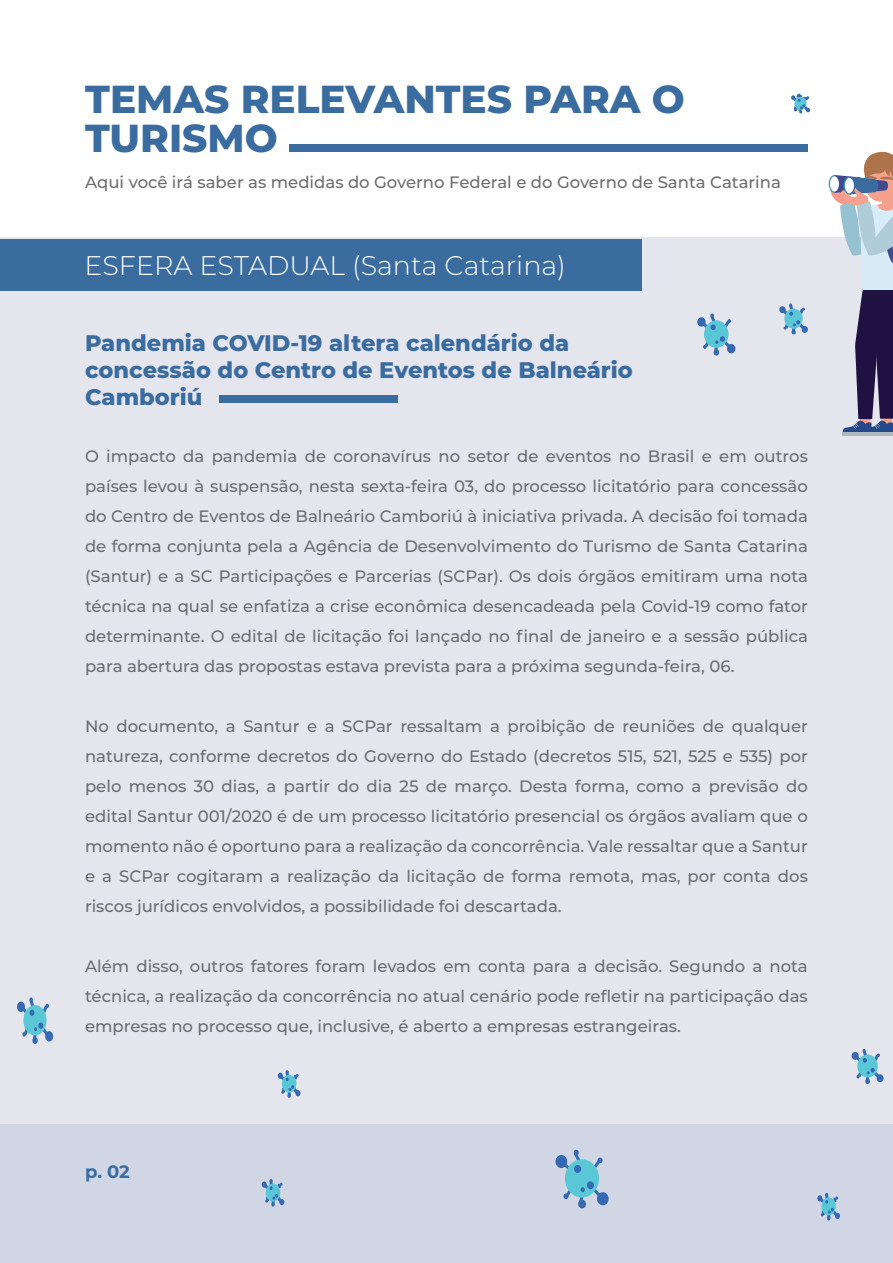
<style>
.page{position:relative;width:893px;height:1263px;background:#fff}
.page>*{position:absolute;margin:0;border:0;box-sizing:border-box;transform-origin:0 0}
.t1{font:800 39px/39px "Montserrat";color:#3a6ca0}
.t2{font:300 27px "Montserrat";color:#fff}
.t3{font:800 22.5px/27px "Montserrat";color:#3a6ca0}
.t4{font:700 18px "Montserrat";color:#3a6ca0}
.t5{font:500 16.5px/30px "Montserrat";color:#6c6d70;text-align:justify}
</style>
<div class="page">
<div style="left:0;top:238px;width:893px;height:887px;background:#e5e5ee"></div>
<div style="left:0;top:240px;width:641px;height:51px;background:#3a6ca0"></div>
<div style="left:0;top:1125px;width:893px;height:138px;background:#d1d6e5"></div>
<svg style="left:779px;top:303px;width:29px;height:32px"></svg>
<svg style="left:698px;top:313px;width:37px;height:43px"></svg>
<svg style="left:791px;top:93px;width:20px;height:21px"></svg>
<hr style="left:842px;top:432px;width:30px;height:3px;background:#aeb7b9">
<hr style="left:864px;top:432px;width:29px;height:3px;background:#aeb7b9">
<svg style="left:829px;top:151px;width:64px;height:281px"></svg>
<div style="left:219px;top:395px;width:179px;height:8px;background:#3a6ca0"></div>
<div style="left:289px;top:145px;width:519px;height:7px;background:#3a6ca0"></div>
<svg style="left:597px;top:1192px;width:12px;height:13px"></svg>
<svg style="left:555px;top:1149px;width:51px;height:60px"></svg>
<svg style="left:852px;top:1048px;width:31px;height:36px"></svg>
<svg style="left:17px;top:997px;width:36px;height:47px"></svg>
<svg style="left:277px;top:1070px;width:24px;height:28px"></svg>
<svg style="left:817px;top:1193px;width:23px;height:28px"></svg>
<svg style="left:261px;top:1179px;width:24px;height:28px"></svg>
<h1 class="t1" style="left:85px;top:77px;width:601px">TEMAS RELEVANTES PARA O<br>TURISMO</h1>
<p class="t5" style="left:85px;top:167px;width:697px">Aqui você irá saber as medidas do Governo Federal e do Governo de Santa Catarina</p>
<h2 class="t2" style="left:84px;top:247px;width:483px">ESFERA ESTADUAL (Santa Catarina)</h2>
<h3 class="t3" style="left:85px;top:329px;width:549px">Pandemia COVID-19 altera calendário da concessão do Centro de Eventos de Balneário<br>Camboriú</h3>
<p class="t5" style="left:85px;top:441px;width:724px">O impacto da pandemia de coronavírus no setor de eventos no Brasil e em outros países levou à suspensão, nesta sexta-feira 03, do processo licitatório para concessão do Centro de Eventos de Balneário Camboriú à iniciativa privada. A decisão foi tomada de forma conjunta pela a Agência de Desenvolvimento do Turismo de Santa Catarina (Santur) e a SC Participações e Parcerias (SCPar). Os dois órgãos emitiram uma nota técnica na qual se enfatiza a crise econômica desencadeada pela Covid-19 como fator determinante. O edital de licitação foi lançado no final de janeiro e a sessão pública para abertura das propostas estava prevista para a próxima segunda-feira, 06.</p>
<p class="t5" style="left:85px;top:711px;width:724px">No documento, a Santur e a SCPar ressaltam a proibição de reuniões de qualquer natureza, conforme decretos do Governo do Estado (decretos 515, 521, 525 e 535) por pelo menos 30 dias, a partir do dia 25 de março. Desta forma, como a previsão do edital Santur 001/2020 é de um processo licitatório presencial os órgãos avaliam que o momento não é oportuno para a realização da concorrência. Vale ressaltar que a Santur e a SCPar cogitaram a realização da licitação de forma remota, mas, por conta dos riscos jurídicos envolvidos, a possibilidade foi descartada.</p>
<p class="t5" style="left:85px;top:951px;width:724px">Além disso, outros fatores foram levados em conta para a decisão. Segundo a nota técnica, a realização da concorrência no atual cenário pode refletir na participação das empresas no processo que, inclusive, é aberto a empresas estrangeiras.</p>
<p class="t4" style="left:85px;top:1158px;width:46px">p. 02</p>
</div>
